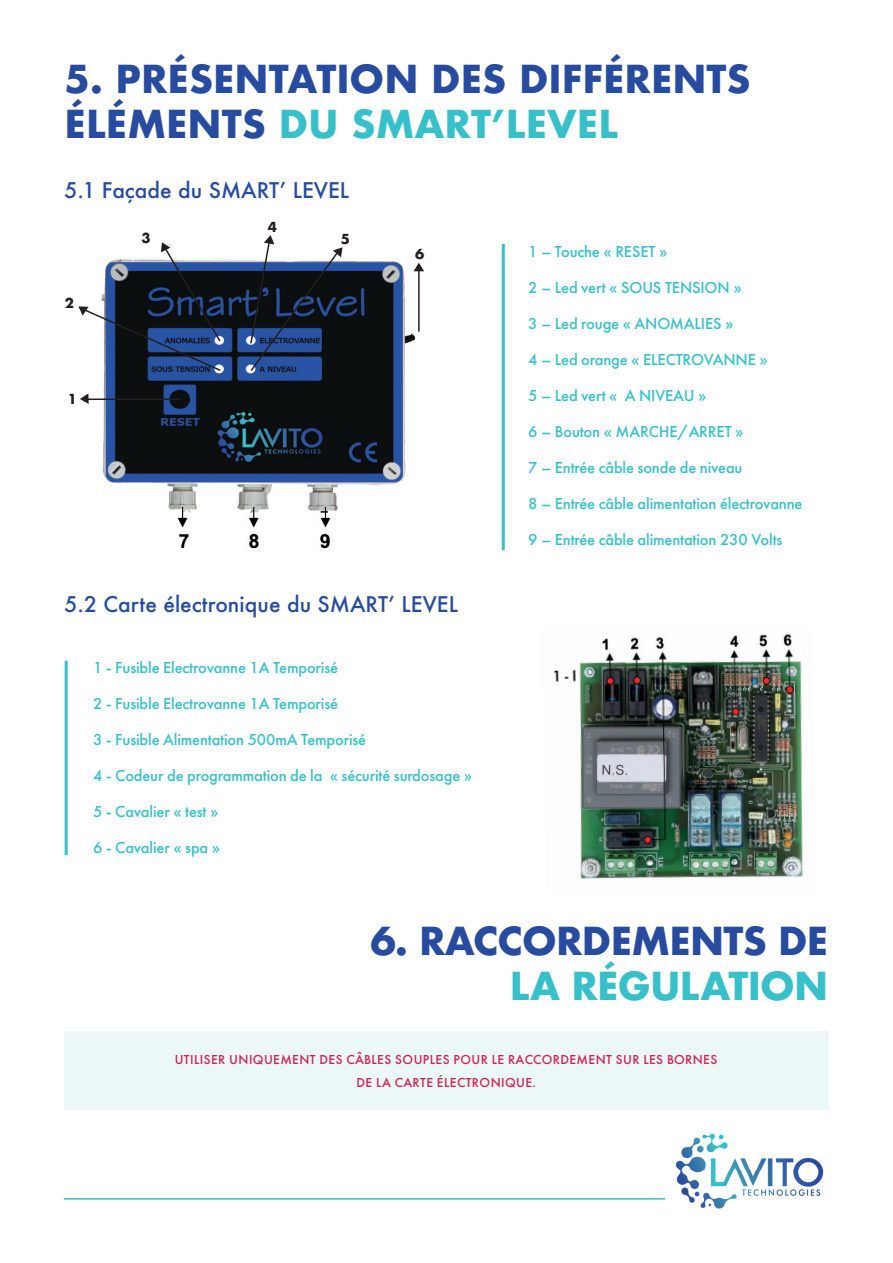
<style>
.page{position:relative;width:893px;height:1263px;background:#fff}
.page>*{position:absolute;margin:0;border:0;box-sizing:border-box;transform-origin:0 0}
.t1{font:700 37.5px/45px "Futura";color:#274c9f}
.t2{font:700 37.5px "Futura";letter-spacing:-.02em;color:#274c9f}
.t3{font:700 37.5px "Futura";letter-spacing:-.02em;color:#37c0ca}
.t4{font:500 21px "Futura";color:#274c9f}
.t5{font:500 16.5px/36px "Futura PT";letter-spacing:-.01em;color:#37c0ca}
.t6{font:500 13.5px/22.5px "Futura PT";letter-spacing:.03em;color:#d1204e;text-align:center}
.t7{font:700 13.5px "Futura";color:#231f20}
.s1{color:#37c0ca}
</style>
<div class="page">
<img style="left:102px;top:247px;width:322px;height:302px">
<hr style="left:502px;top:244px;width:3px;height:306px;background:#37c0ca">
<hr style="left:65px;top:661px;width:3px;height:194px;background:#37c0ca">
<div style="left:64px;top:1031px;width:764px;height:79px;background:#ecf7f8"></div>
<img style="left:553px;top:633px;width:250px;height:246px">
<hr style="left:84px;top:398px;width:98px;height:2px;background:#231f20">
<hr style="left:418px;top:268px;width:2px;height:64px;background:#231f20">
<svg style="left:414px;top:263px;width:10px;height:8px"></svg>
<svg style="left:249px;top:235px;width:93px;height:138px"></svg>
<svg style="left:78px;top:242px;width:144px;height:130px"></svg>
<svg style="left:80px;top:393px;width:9px;height:11px"></svg>
<img style="left:676px;top:1133px;width:147px;height:76px">
<hr style="left:64px;top:1198px;width:601px;height:1px;background:#37c0ca">
<h1 class="t1" style="left:65px;top:56px;width:688px">5. PRÉSENTATION DES DIFFÉRENTS<br>ÉLÉMENTS <span class="s1">DU SMART’LEVEL</span></h1>
<p class="t4" style="left:65px;top:176px;width:286px">5.1 Façade du SMARTʼ LEVEL</p>
<p class="t7" style="left:65px;top:294px;width:11px">2</p>
<p class="t7" style="left:68px;top:389px;width:11px">1</p>
<p class="t7" style="left:141px;top:228px;width:11px">3</p>
<p class="t7" style="left:268px;top:217px;width:11px">4</p>
<p class="t7" style="left:341px;top:229px;width:11px">5</p>
<p class="t7" style="left:415px;top:245px;width:11px">6</p>
<p class="t4" style="left:65px;top:590px;width:395px">5.2 Carte électronique du SMARTʼ LEVEL</p>
<p class="t5" style="left:93px;top:650px;width:380px">1 - Fusible Electrovanne 1A Temporisé<br>2 - Fusible Electrovanne 1A Temporisé<br>3 - Fusible Alimentation 500mA Temporisé<br>4 - Codeur de programmation de la « sécurité surdosage » 5 - Cavalier « test »<br>6 - Cavalier « spa »</p>
<p class="t5" style="left:528px;top:233px;width:276px">1 – Touche « RESET »<br>2 – Led vert « SOUS TENSION »<br>3 – Led rouge « ANOMALIES »<br>4 – Led orange « ELECTROVANNE »<br>5 – Led vert « A NIVEAU »<br>6 – Bouton « MARCHE/ARRET »<br>7 – Entrée câble sonde de niveau<br>8 – Entrée câble alimentation électrovanne<br>9 – Entrée câble alimentation 230 Volts</p>
<h1 class="t2" style="left:370px;top:914px;width:459px">6. RACCORDEMENTS DE</h1>
<h1 class="t3" style="left:510px;top:959px;width:320px">LA RÉGULATION</h1>
<p class="t6" style="left:175px;top:1048px;width:544px">UTILISER UNIQUEMENT DES CÂBLES SOUPLES POUR LE RACCORDEMENT SUR LES BORNES<br>DE LA CARTE ÉLECTRONIQUE.</p>
</div>
